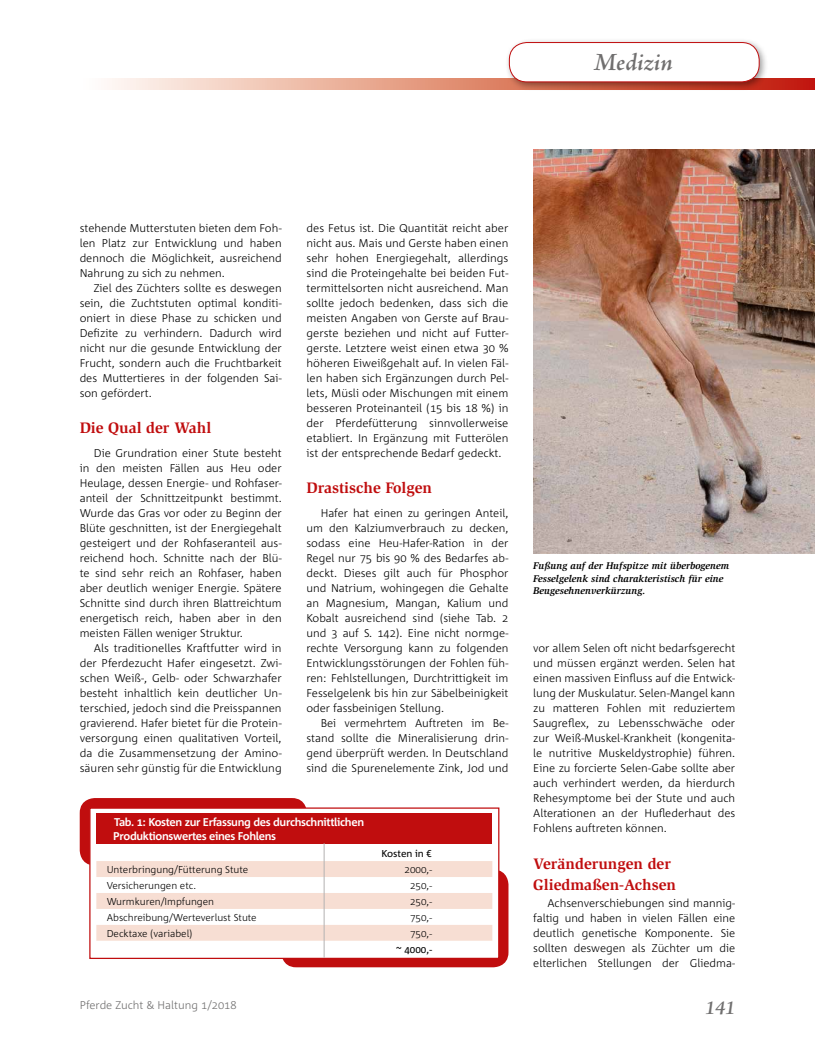
<style>
.page{position:relative;width:815px;height:1053px;background:#fff}
.page>*{position:absolute;margin:0;border:0;box-sizing:border-box;transform-origin:0 0}
.t1{font:italic 600 25px "Adobe Jenson Pro";letter-spacing:-.005em;color:#706f6f}
.t2{font:italic 600 20px "Adobe Jenson Pro";color:#706f6f}
.t3{font:700 15.62px/21.2px "Slimbach";color:#c00d0e}
.t4{font:300 11.25px/15px "Agro Sans";color:#000;text-align:justify}
.t5{font:700 11.25px/13.5px "Agro Sans";letter-spacing:-.03em;color:#fff}
.t6{font:300 11.25px "Agro Sans";color:#706f6f}
.t7{font:300 10px "Agro Sans";color:#000}
.t8{font:italic 700 10px/12.5px "Slimbach";color:#000}
.t9{font:10px "Agro Sans";color:#000}
</style>
<div class="page">
<svg style="left:109px;top:79px;width:706px;height:10px;background:#e8aa98"></svg>
<div style="left:505px;top:38px;width:263px;height:54px;background:#000;opacity:.4"></div>
<div style="left:509px;top:43px;width:250px;height:39px;background:#fff;border-radius:18px"></div>
<div style="left:509px;top:42px;width:250px;height:40px;border:1px solid #c00d0e;border-radius:18px"></div>
<img style="left:533px;top:149px;width:282px;height:405px">
<div style="left:80px;top:798px;width:227px;height:67px;background:#c00d0e;border-radius:15px"></div>
<div style="left:281px;top:869px;width:227px;height:98px;background:#c00d0e;border-radius:15px"></div>
<div style="left:89px;top:807px;width:410px;height:151px;background:#fff;border:1px solid #c00d0e"></div>
<div style="left:96px;top:813px;width:396px;height:30px;background:#c00d0e"></div>
<svg style="left:96px;top:845px;width:396px;height:111px"></svg>
<hr style="left:324px;top:843px;width:1px;height:114px;background:#b3b2b2">
<h1 class="t1" style="left:594px;top:48px;width:81px">Medizin</h1>
<p class="t4" style="left:80px;top:220px;width:203px">stehende Mutterstuten bieten dem Foh&shy;len Platz zur Entwicklung und haben dennoch die Möglichkeit, ausreichend Nahrung zu sich zu nehmen.</p>
<p class="t4" style="left:80px;top:280px;width:203px;text-indent:14px">Ziel des Züchters sollte es deswegen sein, die Zuchtstuten optimal konditi&shy;oniert in diese Phase zu schicken und Defizite zu verhindern. Dadurch wird nicht nur die gesunde Entwicklung der Frucht, sondern auch die Fruchtbarkeit des Muttertieres in der folgenden Sai&shy;son gefördert.</p>
<h3 class="t3" style="left:80px;top:417px;width:133px">Die Qual der Wahl</h3>
<p class="t4" style="left:80px;top:445px;width:203px;text-indent:14px">Die Grundration einer Stute besteht in den meisten Fällen aus Heu oder Heulage, dessen Energie- und Rohfaser&shy;anteil der Schnittzeitpunkt bestimmt.<br>Wurde das Gras vor oder zu Beginn der Blüte geschnitten, ist der Energiegehalt gesteigert und der Rohfaseranteil aus&shy;reichend hoch. Schnitte nach der Blü&shy;te sind sehr reich an Rohfaser, haben aber deutlich weniger Energie. Spätere Schnitte sind durch ihren Blattreichtum energetisch reich, haben aber in den meisten Fällen weniger Struktur.</p>
<p class="t4" style="left:80px;top:640px;width:203px;text-indent:14px">Als traditionelles Kraftfutter wird in der Pferdezucht Hafer eingesetzt. Zwi&shy;schen Weiß-, Gelb- oder Schwarzhafer besteht inhaltlich kein deutlicher Un&shy;terschied, jedoch sind die Preisspannen gravierend. Hafer bietet für die Protein&shy;versorgung einen qualitativen Vorteil, da die Zusammensetzung der Amino&shy;säuren sehr günstig für die Entwicklung</p>
<p class="t4" style="left:306px;top:220px;width:203px">des Fetus ist. Die Quantität reicht aber nicht aus. Mais und Gerste haben einen sehr hohen Energiegehalt, allerdings sind die Proteingehalte bei beiden Fut&shy;termittelsorten nicht ausreichend. Man sollte jedoch bedenken, dass sich die meisten Angaben von Gerste auf Brau&shy;gerste beziehen und nicht auf Futter&shy;gerste. Letztere weist einen etwa 30 % höheren Eiweißgehalt auf. In vielen Fäl&shy;len haben sich Ergänzungen durch Pel&shy;lets, Müsli oder Mischungen mit einem besseren Proteinanteil (15 bis 18 %) in der Pferdefütterung sinnvollerweise etabliert. In Ergänzung mit Futterölen ist der entsprechende Bedarf gedeckt.</p>
<h3 class="t3" style="left:306px;top:477px;width:127px">Drastische Folgen</h3>
<p class="t4" style="left:306px;top:505px;width:203px;text-indent:14px">Hafer hat einen zu geringen Anteil, um den Kalziumverbrauch zu decken, sodass eine Heu-Hafer-Ration in der Regel nur 75 bis 90 % des Bedarfes ab&shy;deckt. Dieses gilt auch für Phosphor und Natrium, wohingegen die Gehalte an Magnesium, Mangan, Kalium und Kobalt ausreichend sind (siehe Tab. 2 und 3 auf S. 142). Eine nicht normge&shy;rechte Versorgung kann zu folgenden Entwicklungsstörungen der Fohlen füh&shy;ren: Fehlstellungen, Durchtrittigkeit im Fesselgelenk bis hin zur Säbelbeinigkeit oder fassbeinigen Stellung.</p>
<p class="t4" style="left:306px;top:715px;width:203px;text-indent:14px">Bei vermehrtem Auftreten im Be&shy;stand sollte die Mineralisierung drin&shy;gend überprüft werden. In Deutschland sind die Spurenelemente Zink, Jod und</p>
<p class="t5" style="left:113px;top:815px;width:252px">Tab. 1: Kosten zur Erfassung des durchschnittlichen<br>Produktionswertes eines Fohlens</p>
<p class="t9" style="left:382px;top:848px;width:52px">Kosten in €</p>
<p class="t7" style="left:107px;top:863px;width:143px">Unterbringung/Fütterung Stute</p>
<p class="t7" style="left:405px;top:863px;width:29px">2000,-</p>
<p class="t7" style="left:107px;top:879px;width:91px">Versicherungen etc.</p>
<p class="t7" style="left:410px;top:879px;width:24px">250,-</p>
<p class="t7" style="left:107px;top:895px;width:109px">Wurmkuren/Impfungen</p>
<p class="t7" style="left:410px;top:895px;width:24px">250,-</p>
<p class="t7" style="left:107px;top:911px;width:152px">Abschreibung/Werteverlust Stute</p>
<p class="t7" style="left:410px;top:911px;width:24px">750,-</p>
<p class="t7" style="left:107px;top:927px;width:87px">Decktaxe (variabel)</p>
<p class="t7" style="left:410px;top:927px;width:24px">750,-</p>
<p class="t9" style="left:396px;top:943px;width:37px">~ 4000,-</p>
<p class="t6" style="left:80px;top:998px;width:158px">Pferde Zucht &amp; Haltung 1/2018</p>
<p class="t8" style="left:533px;top:559px;width:198px">Fußung auf der Hufspitze mit überbogenem<br>Fesselgelenk sind charakteristisch für eine<br>Beugesehnenverkürzung.</p>
<p class="t4" style="left:533px;top:640px;width:203px">vor allem Selen oft nicht bedarfsgerecht und müssen ergänzt werden. Selen hat einen massiven Einfluss auf die Entwick&shy;lung der Muskulatur. Selen-Mangel kann zu matteren Fohlen mit reduziertem Saugreflex, zu Lebensschwäche oder zur Weiß-Muskel-Krankheit (kongenita&shy;le nutritive Muskeldystrophie) führen.<br>Eine zu forcierte Selen-Gabe sollte aber auch verhindert werden, da hierdurch Rehesymptome bei der Stute und auch Alterationen an der Huflederhaut des Fohlens auftreten können.</p>
<h3 class="t3" style="left:533px;top:852px;width:144px">Veränderungen der<br>Gliedmaßen-Achsen</h3>
<p class="t4" style="left:533px;top:895px;width:203px;text-indent:14px">Achsenverschiebungen sind mannig&shy;faltig und haben in vielen Fällen eine deutlich genetische Komponente. Sie sollten deswegen als Züchter um die elterlichen Stellungen der Gliedma-</p>
<h2 class="t2" style="left:705px;top:996px;width:32px">141</h2>
</div>
